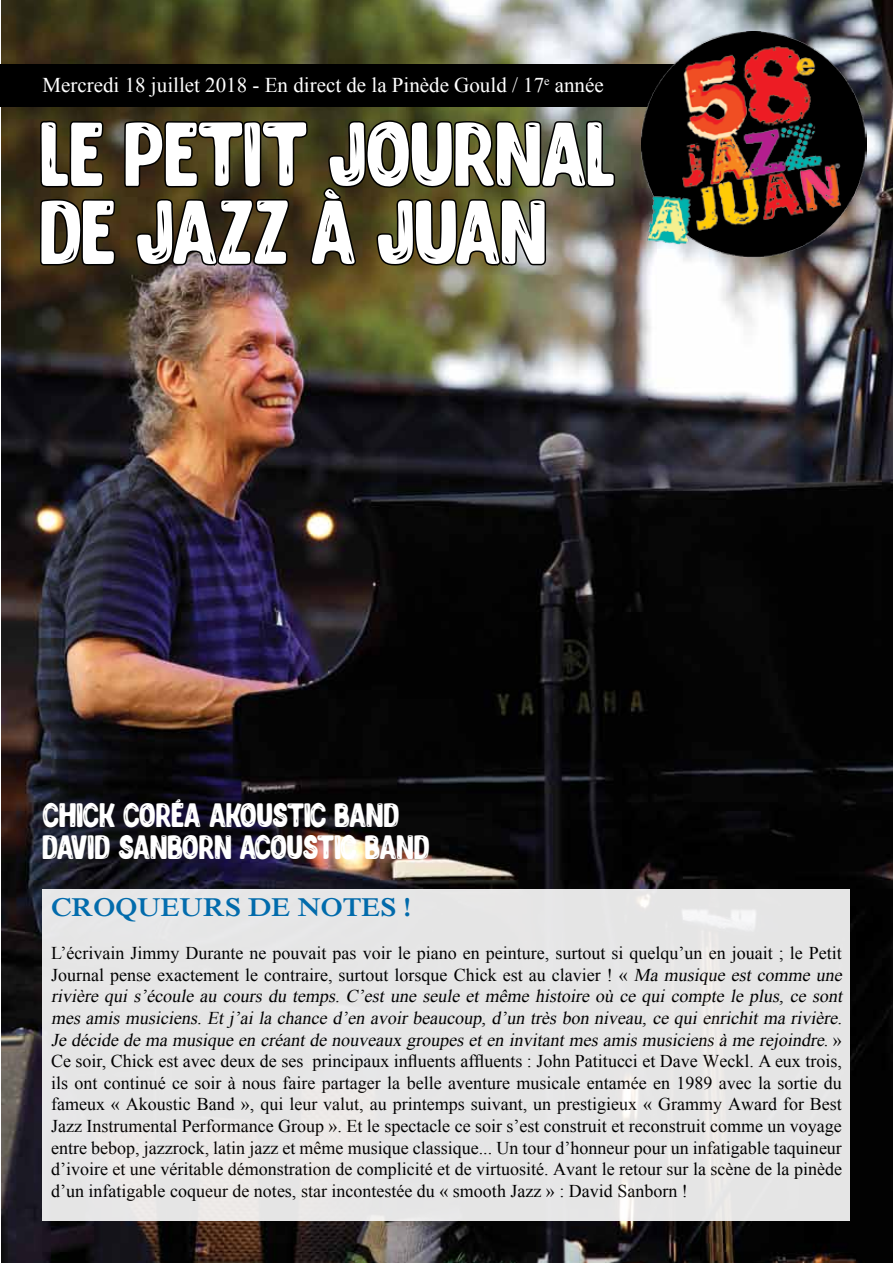
<style>
.page{position:relative;width:893px;height:1263px;background:#fff}
.page>*{position:absolute;margin:0;border:0;box-sizing:border-box;transform-origin:0 0}
.t1{font:72px/78px "BULLES DE CHOCOLATS";color:#fff}
.t2{font:27px/32.4px "BULLES DE CHOCOLATS";color:#fff}
.t3{font:700 27px "Iskoola Pota";color:#0076bd}
.t4{font:21px "Iskoola Pota";color:#fff}
.t5{font:18px/21.6px "Iskoola Pota";color:#000}
.s1{font-style:italic}
</style>
<div class="page">
<img style="left:1px;top:0;width:892px;height:1263px">
<div style="left:0;top:64px;width:707px;height:42px;background:#000"></div>
<img style="left:641px;top:32px;width:225px;height:225px">
<svg style="left:38px;top:119px;width:79px;height:192px;background:#302612"></svg>
<img style="left:123px;top:112px;width:494px;height:265px">
<div style="left:43px;top:889px;width:807px;height:331px;background:#e5e5e5"></div>
<p class="t4" style="left:43px;top:73px;width:563px">Mercredi 18 juillet 2018 - En direct de la Pinède Gould / 17<sup>e</sup> année</p>
<h1 class="t1" style="left:40px;top:121px;width:574px">LE PETIT JOURNAL<br>DE JAZZ À JUAN</h1>
<h2 class="t2" style="left:43px;top:801px;width:388px">CHICK CORÉA AKOUSTIC BAND<br>DAVID SANBORN ACOUSTIC BAND</h2>
<h2 class="t3" style="left:51px;top:892px;width:362px">CROQUEURS DE NOTES !</h2>
<p class="t5" style="left:51px;top:942px;width:796px">L’écrivain Jimmy Durante ne pouvait pas voir le piano en peinture, surtout si quelqu’un en jouait ; le Petit Journal pense exactement le contraire, surtout lorsque Chick est au clavier ! « <span class="s1">Ma musique est comme une rivière qui s’écoule au cours du temp s. C’est une seule et même histoire où ce qui compte le p lus, ce sont mes amis musiciens. Et j ’ai la chance d’en avoir beaucoup, d’un très bon niveau, ce qui enrichit ma rivière.<br>Je décide de ma musique en créant de nouveaux group es et en invitant mes amis musiciens à me rej oindre</span>. » Ce soir, Chick est avec deux de ses principaux influents affluents : John Patitucci et Dave Weckl. A eux trois, ils ont continué ce soir à nous faire partager la belle aventure musicale entamée en 1989 avec la sortie du fameux « Akoustic Band », qui leur valut, au printemps suivant, un prestigieux « Grammy Award for Best Jazz Instrumental Performance Group ». Et le spectacle ce soir s’est construit et reconstruit comme un voyage entre bebop, jazzrock, latin jazz et même musique classique... Un tour d’honneur pour un infatigable taquineur d’ivoire et une véritable démonstration de complicité et de virtuosité. Avant le retour sur la scène de la pinède d’un infatigable coqueur de notes, star incontestée du « smooth Jazz » : David Sanborn !</p>
</div>
